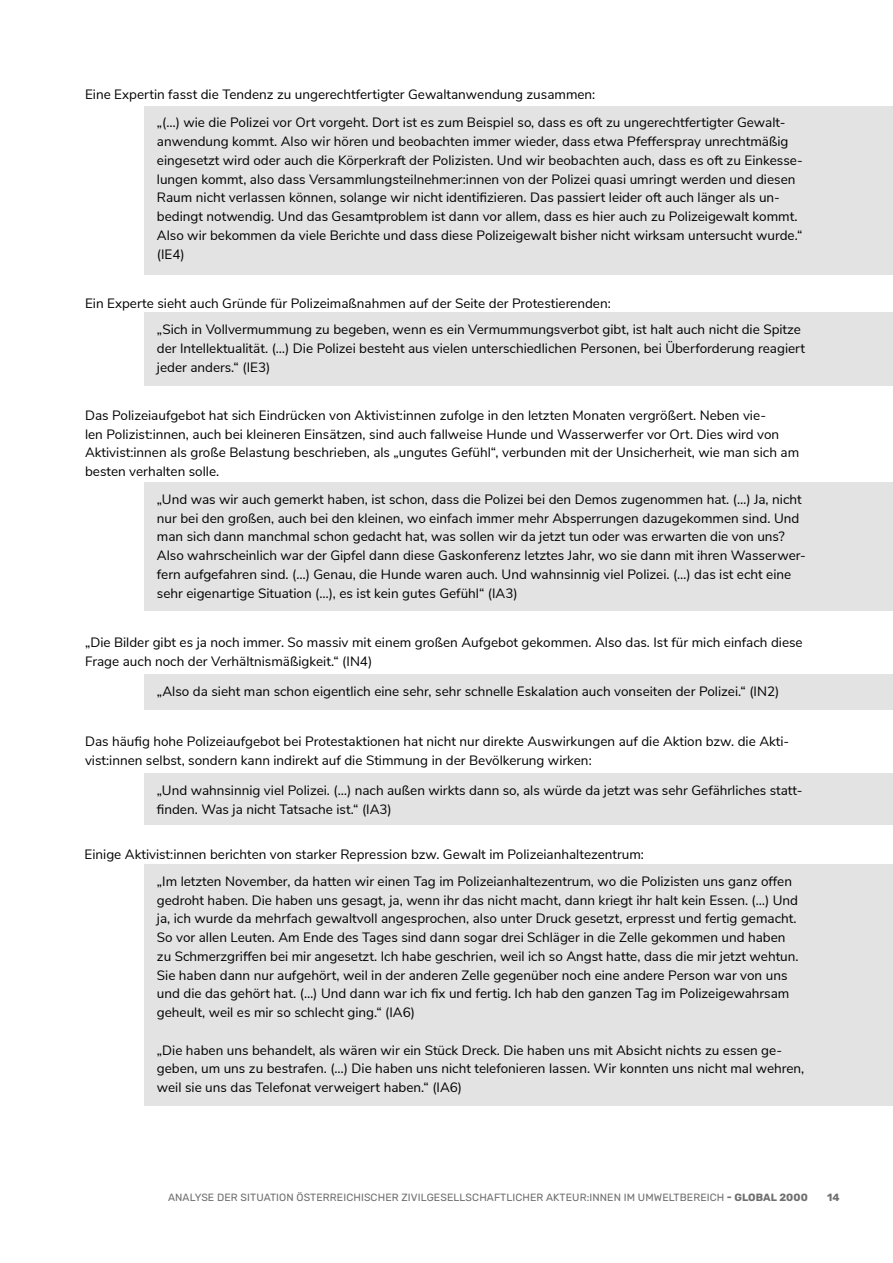
<style>
.page{position:relative;width:893px;height:1263px;background:#fff}
.page>*{position:absolute;margin:0;border:0;box-sizing:border-box;transform-origin:0 0}
.t1{font:13.5px/18.8px "Nunito Sans";color:#000}
.t2{font:10.5px "Rubik";letter-spacing:.01em;color:#706f6f}
.t3{font:700 10.5px "Rubik";color:#706f6f}
.s1{font-weight:700}
</style>
<div class="page">
<div style="left:144px;top:106px;width:749px;height:168px;background:#e3e3e3"></div>
<div style="left:144px;top:313px;width:749px;height:73px;background:#e3e3e3"></div>
<div style="left:144px;top:482px;width:749px;height:129px;background:#e3e3e3"></div>
<div style="left:144px;top:864px;width:749px;height:242px;background:#e3e3e3"></div>
<div style="left:144px;top:674px;width:749px;height:36px;background:#e3e3e3"></div>
<div style="left:144px;top:773px;width:749px;height:52px;background:#e3e3e3"></div>
<p class="t1" style="left:157px;top:79px;width:630px;line-height:28.7px;text-indent:-72px">Eine Expertin fasst die Tendenz zu ungerechtfertigter Gewaltanwendung zusammen:<br>„(…) wie die Polizei vor Ort vorgeht. Dort ist es zum Beispiel so, dass es oft zu ungerechtfertigter Gewalt-</p>
<p class="t1" style="left:157px;top:131px;width:647px">anwendung kommt. Also wir hören und beobachten immer wieder, dass etwa Pfefferspray unrechtmäßig eingesetzt wird oder auch die Körperkraft der Polizisten. Und wir beobachten auch, dass es oft zu Einkesse&shy;lungen kommt, also dass Versammlungsteilnehmer:innen von der Polizei quasi umringt werden und diesen Raum nicht verlassen können, solange wir nicht identifizieren. Das passiert leider oft auch länger als un&shy;bedingt notwendig. Und das Gesamtproblem ist dann vor allem, dass es hier auch zu Polizeigewalt kommt.<br>Also wir bekommen da viele Berichte und dass diese Polizeigewalt bisher nicht wirksam untersucht wurde.“ (IE4)</p>
<p class="t1" style="left:85px;top:293px;width:527px">Ein Experte sieht auch Gründe für Polizeimaßnahmen auf der Seite der Protestierenden:</p>
<p class="t1" style="left:157px;top:319px;width:650px">„Sich in Vollvermummung zu begeben, wenn es ein Vermummungsverbot gibt, ist halt auch nicht die Spitze der Intellektualität. (…) Die Polizei besteht aus vielen unterschiedlichen Personen, bei Überforderung reagiert jeder anders.“ (IE3)</p>
<p class="t1" style="left:85px;top:405px;width:716px">Das Polizeiaufgebot hat sich Eindrücken von Aktivist:innen zufolge in den letzten Monaten vergrößert. Neben vie-<br>len Polizist:innen, auch bei kleineren Einsätzen, sind auch fallweise Hunde und Wasserwerfer vor Ort. Dies wird von Aktivist:innen als große Belastung beschrieben, als „ungutes Gefühl“, verbunden mit der Unsicherheit, wie man sich am besten verhalten solle.</p>
<p class="t1" style="left:157px;top:489px;width:651px">„Und was wir auch gemerkt haben, ist schon, dass die Polizei bei den Demos zugenommen hat. (…) Ja, nicht nur bei den großen, auch bei den kleinen, wo einfach immer mehr Absperrungen dazugekommen sind. Und man sich dann manchmal schon gedacht hat, was sollen wir da jetzt tun oder was erwarten die von uns?<br>Also wahrscheinlich war der Gipfel dann diese Gaskonferenz letztes Jahr, wo sie dann mit ihren Wasserwer&shy;fern aufgefahren sind. (…) Genau, die Hunde waren auch. Und wahnsinnig viel Polizei. (…) das ist echt eine sehr eigenartige Situation (…), es ist kein gutes Gefühl“ (IA3)</p>
<p class="t1" style="left:85px;top:632px;width:719px">„Die Bilder gibt es ja noch immer. So massiv mit einem großen Aufgebot gekommen. Also das. Ist für mich einfach diese<br>Frage auch noch der Verhältnismäßigkeit.“ (IN4)</p>
<p class="t1" style="left:157px;top:681px;width:624px">„Also da sieht man schon eigentlich eine sehr, sehr schnelle Eskalation auch vonseiten der Polizei.“ (IN2)</p>
<p class="t1" style="left:85px;top:731px;width:706px">Das häufig hohe Polizeiaufgebot bei Protestaktionen hat nicht nur direkte Auswirkungen auf die Aktion bzw. die Akti&shy;vist:innen selbst, sondern kann indirekt auf die Stimmung in der Bevölkerung wirken:</p>
<p class="t1" style="left:157px;top:780px;width:647px">„Und wahnsinnig viel Polizei. (…) nach außen wirkts dann so, als würde da jetzt was sehr Gefährliches statt&shy;finden. Was ja nicht Tatsache ist.“ (IA3)</p>
<p class="t1" style="left:85px;top:844px;width:561px">Einige Aktivist:innen berichten von starker Repression bzw. Gewalt im Polizeianhaltezentrum:</p>
<p class="t1" style="left:157px;top:871px;width:643px">„Im letzten November, da hatten wir einen Tag im Polizeianhaltezentrum, wo die Polizisten uns ganz offen gedroht haben. Die haben uns gesagt, ja, wenn ihr das nicht macht, dann kriegt ihr halt kein Essen. (…) Und ja, ich wurde da mehrfach gewaltvoll angesprochen, also unter Druck gesetzt, erpresst und fertig gemacht.<br>So vor allen Leuten. Am Ende des Tages sind dann sogar drei Schläger in die Zelle gekommen und haben zu Schmerzgriffen bei mir angesetzt. Ich habe geschrien, weil ich so Angst hatte, dass die mir jetzt wehtun.<br>Sie haben dann nur aufgehört, weil in der anderen Zelle gegenüber noch eine andere Person war von uns und die das gehört hat. (…) Und dann war ich fix und fertig. Ich hab den ganzen Tag im Polizeigewahrsam geheult, weil es mir so schlecht ging.“ (IA6)</p>
<p class="t1" style="left:157px;top:1040px;width:649px">„Die haben uns behandelt, als wären wir ein Stück Dreck. Die haben uns mit Absicht nichts zu essen ge&shy;geben, um uns zu bestrafen. (…) Die haben uns nicht telefonieren lassen. Wir konnten uns nicht mal wehren, weil sie uns das Telefonat verweigert haben.“ (IA6)</p>
<p class="t2" style="left:168px;top:1191px;width:641px">ANALYSE DER SITUATION ÖSTERREICHISCHER ZIVILGESELLSCHAFTLICHER AKTEUR:INNEN IM UMWELTBEREICH <span class="s1">- GLOBAL 2000</span></p>
<p class="t3" style="left:827px;top:1191px;width:14px">14</p>
</div>
